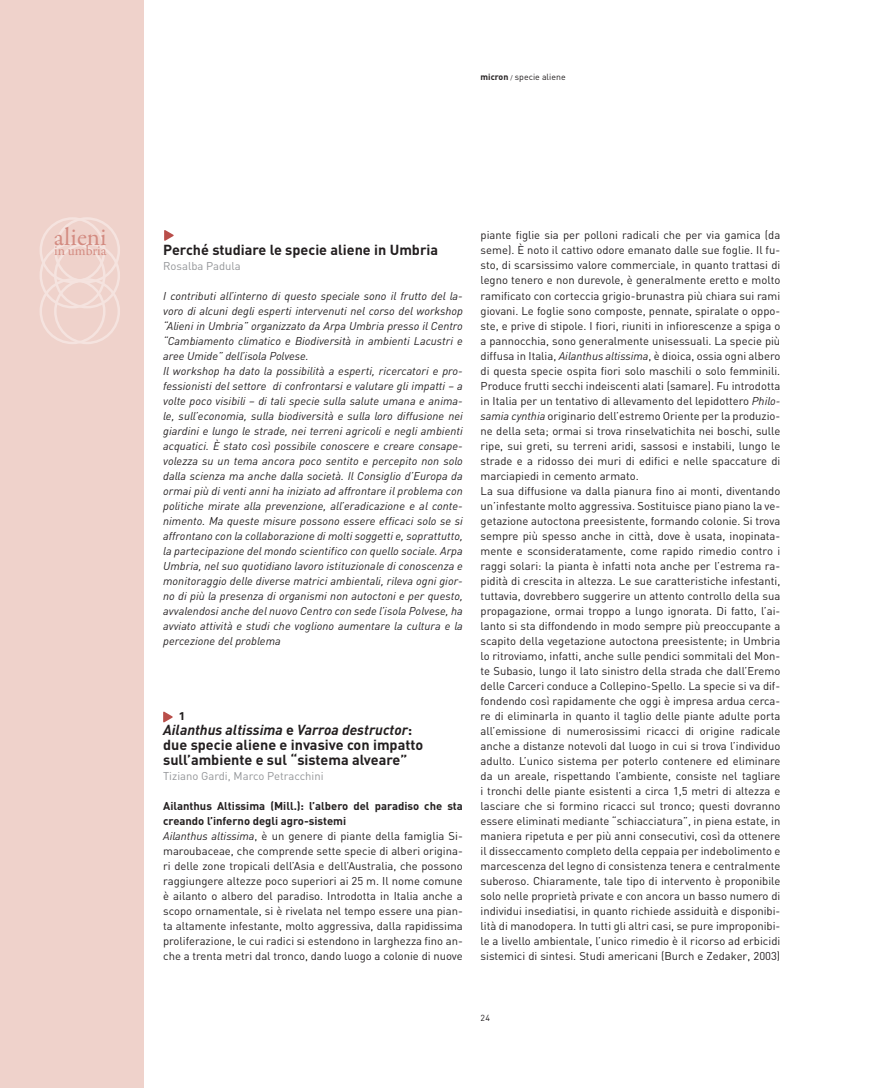
<style>
.page{position:relative;width:869px;height:1088px;background:#fff}
.page>*{position:absolute;margin:0;border:0;box-sizing:border-box;transform-origin:0 0}
.t1{font:25.5px "Garamond Premr Pro";letter-spacing:.005em;color:#d38b81}
.Normale{font:700 14.38px "DIN";color:#231f20}
.t2{font:italic 700 14.38px "DIN Pro";color:#231f20}
.t3{font:14.25px "Garamond Premr Pro";letter-spacing:-.005em;color:#d38b81}
.t4{font:11.25px/15px "DIN";color:#231f20;text-align:justify}
.t5{font:italic 11.25px/15px "DIN Pro";color:#231f20;text-align:justify}
.t6{font:700 11.25px/15px "DIN";color:#231f20}
.t7{font:11.25px "DIN";color:#939598}
.t8{font:700 11.25px "Univers";color:#231f20}
.t9{font:8.75px "DIN";color:#231f20}
.s1{font-weight:700}
.s2{font-size:6.25px}
.s3{font-family:"DIN";font-style:normal}
.s4{font-family:"DIN Pro";font-style:italic}
</style>
<div class="page">
<div style="left:0;top:0;width:144px;height:1088px;background:#efd2cb"></div>
<div style="left:54px;top:217px;width:66px;height:66px;border:2px solid #fff;border-radius:50%"></div>
<div style="left:39px;top:217px;width:66px;height:66px;border:2px solid #fff;border-radius:50%"></div>
<div style="left:54px;top:242px;width:66px;height:66px;border:2px solid #fff;border-radius:50%"></div>
<div style="left:39px;top:242px;width:66px;height:66px;border:2px solid #fff;border-radius:50%"></div>
<div style="left:54px;top:278px;width:66px;height:66px;border:2px solid #fff;border-radius:50%"></div>
<div style="left:39px;top:278px;width:66px;height:66px;border:2px solid #fff;border-radius:50%"></div>
<svg style="left:164px;top:230px;width:10px;height:11px"></svg>
<svg style="left:163px;top:711px;width:10px;height:11px"></svg>
<p class="t9" style="left:480px;top:71px;width:86px"><span class="s1">micron</span> <span class="s2">/</span> specie aliene</p>
<p class="t1" style="left:54px;top:221px;width:54px">alieni</p>
<p class="t3" style="left:54px;top:242px;width:54px">in umbria</p>
<p class="Normale" style="left:163px;top:240px;width:276px">Perché studiare le specie aliene in Umbria</p>
<p class="t7" style="left:163px;top:259px;width:79px">Rosalba Padula</p>
<p class="t5" style="left:163px;top:287px;width:301px">I contributi all’interno di questo speciale sono il frutto del la&shy;voro di alcuni degli esperti intervenuti nel corso del workshop “Alieni in Umbria” organizzato da Arpa Umbria presso il Centro “Cambiamento climatico e Biodiversità in ambienti Lacustri e aree Umide” dell’isola Polvese.</p>
<p class="t5" style="left:163px;top:362px;width:301px">Il workshop ha dato la possibilità a esperti, ricercatori e pro&shy;fessionisti del settore di confrontarsi e valutare gli impatti – a volte poco visibili – di tali specie sulla salute umana e anima&shy;le, sull’economia, sulla biodiversità e sulla loro diffusione nei giardini e lungo le strade, nei terreni agricoli e negli ambienti acquatici. È stato così possibile conoscere e creare consape&shy;volezza su un tema ancora poco sentito e percepito non solo dalla scienza ma anche dalla società. Il Consiglio d’Europa da ormai più di venti anni ha iniziato ad affrontare il problema con politiche mirate alla prevenzione, all’eradicazione e al conte&shy;nimento. Ma queste misure possono essere efficaci solo se si affrontano con la collaborazione di molti soggetti e, soprattutto, la partecipazione del mondo scientifico con quello sociale. Arpa Umbria, nel suo quotidiano lavoro istituzionale di conoscenza e monitoraggio delle diverse matrici ambientali, rileva ogni gior&shy;no di più la presenza di organismi non autoctoni e per questo, avvalendosi anche del nuovo Centro con sede l’isola Polvese, ha avviato attività e studi che vogliono aumentare la cultura e la percezione del problema</p>
<p class="t8" style="left:179px;top:709px;width:8px">1</p>
<p class="t2" style="left:163px;top:718px;width:251px">Ailanthus altissima <span class="s3">e</span> Varroa destructor<span class="s3">:</span></p>
<p class="Normale" style="left:163px;top:735px;width:261px">due specie aliene e invasive con impatto</p>
<p class="Normale" style="left:163px;top:750px;width:245px">sull’ambiente e sul “sistema alveare”</p>
<p class="t7" style="left:163px;top:769px;width:162px">Tiziano Gardi, Marco Petracchini</p>
<p class="t6" style="left:163px;top:798px;width:301px">Ailanthus Altissima (Mill.): l’albero del paradiso che sta creando l’inferno degli agro-sistemi</p>
<p class="t4" style="left:163px;top:828px;width:301px"><span class="s4">Ailanthus altissima</span>, è un genere di piante della famiglia Si&shy;maroubaceae, che comprende sette specie di alberi origina&shy;ri delle zone tropicali dell’Asia e dell’Australia, che possono raggiungere altezze poco superiori ai 25 m. Il nome comune è ailanto o albero del paradiso. Introdotta in Italia anche a scopo ornamentale, si è rivelata nel tempo essere una pian&shy;ta altamente infestante, molto aggressiva, dalla rapidissima proliferazione, le cui radici si estendono in larghezza fino an&shy;che a trenta metri dal tronco, dando luogo a colonie di nuove</p>
<p class="t4" style="left:480px;top:228px;width:301px">piante figlie sia per polloni radicali che per via gamica (da seme). È noto il cattivo odore emanato dalle sue foglie. Il fu&shy;sto, di scarsissimo valore commerciale, in quanto trattasi di legno tenero e non durevole, è generalmente eretto e molto ramificato con corteccia grigio-brunastra più chiara sui rami giovani. Le foglie sono composte, pennate, spiralate o oppo&shy;ste, e prive di stipole. I fiori, riuniti in infiorescenze a spiga o a pannocchia, sono generalmente unisessuali. La specie più diffusa in Italia, <span class="s4">Ailanthus altissima</span>, è dioica, ossia ogni albero di questa specie ospita fiori solo maschili o solo femminili.<br>Produce frutti secchi indeiscenti alati (samare). Fu introdotta in Italia per un tentativo di allevamento del lepidottero <span class="s4">Philo&shy;samia cynthia</span> originario dell’estremo Oriente per la produzio&shy;ne della seta; ormai si trova rinselvatichita nei boschi, sulle ripe, sui greti, su terreni aridi, sassosi e instabili, lungo le strade e a ridosso dei muri di edifici e nelle spaccature di marciapiedi in cemento armato.</p>
<p class="t4" style="left:480px;top:483px;width:301px">La sua diffusione va dalla pianura fino ai monti, diventando un’infestante molto aggressiva. Sostituisce piano piano la ve&shy;getazione autoctona preesistente, formando colonie. Si trova sempre più spesso anche in città, dove è usata, inopinata&shy;mente e sconsideratamente, come rapido rimedio contro i raggi solari: la pianta è infatti nota anche per l’estrema ra&shy;pidità di crescita in altezza. Le sue caratteristiche infestanti, tuttavia, dovrebbero suggerire un attento controllo della sua propagazione, ormai troppo a lungo ignorata. Di fatto, l’ai&shy;lanto si sta diffondendo in modo sempre più preoccupante a scapito della vegetazione autoctona preesistente; in Umbria lo ritroviamo, infatti, anche sulle pendici sommitali del Mon&shy;te Subasio, lungo il lato sinistro della strada che dall’Eremo delle Carceri conduce a Collepino-Spello. La specie si va dif&shy;fondendo così rapidamente che oggi è impresa ardua cerca&shy;re di eliminarla in quanto il taglio delle piante adulte porta all’emissione di numerosissimi ricacci di origine radicale anche a distanze notevoli dal luogo in cui si trova l’individuo adulto. L’unico sistema per poterlo contenere ed eliminare da un areale, rispettando l’ambiente, consiste nel tagliare i tronchi delle piante esistenti a circa 1,5 metri di altezza e lasciare che si formino ricacci sul tronco; questi dovranno essere eliminati mediante “schiacciatura”, in piena estate, in maniera ripetuta e per più anni consecutivi, così da ottenere il disseccamento completo della ceppaia per indebolimento e marcescenza del legno di consistenza tenera e centralmente suberoso. Chiaramente, tale tipo di intervento è proponibile solo nelle proprietà private e con ancora un basso numero di individui insediatisi, in quanto richiede assiduità e disponibi&shy;lità di manodopera. In tutti gli altri casi, se pure improponibi&shy;le a livello ambientale, l’unico rimedio è il ricorso ad erbicidi sistemici di sintesi. Studi americani (Burch e Zedaker, 2003)</p>
<p class="t9" style="left:480px;top:1013px;width:11px">24</p>
</div>
